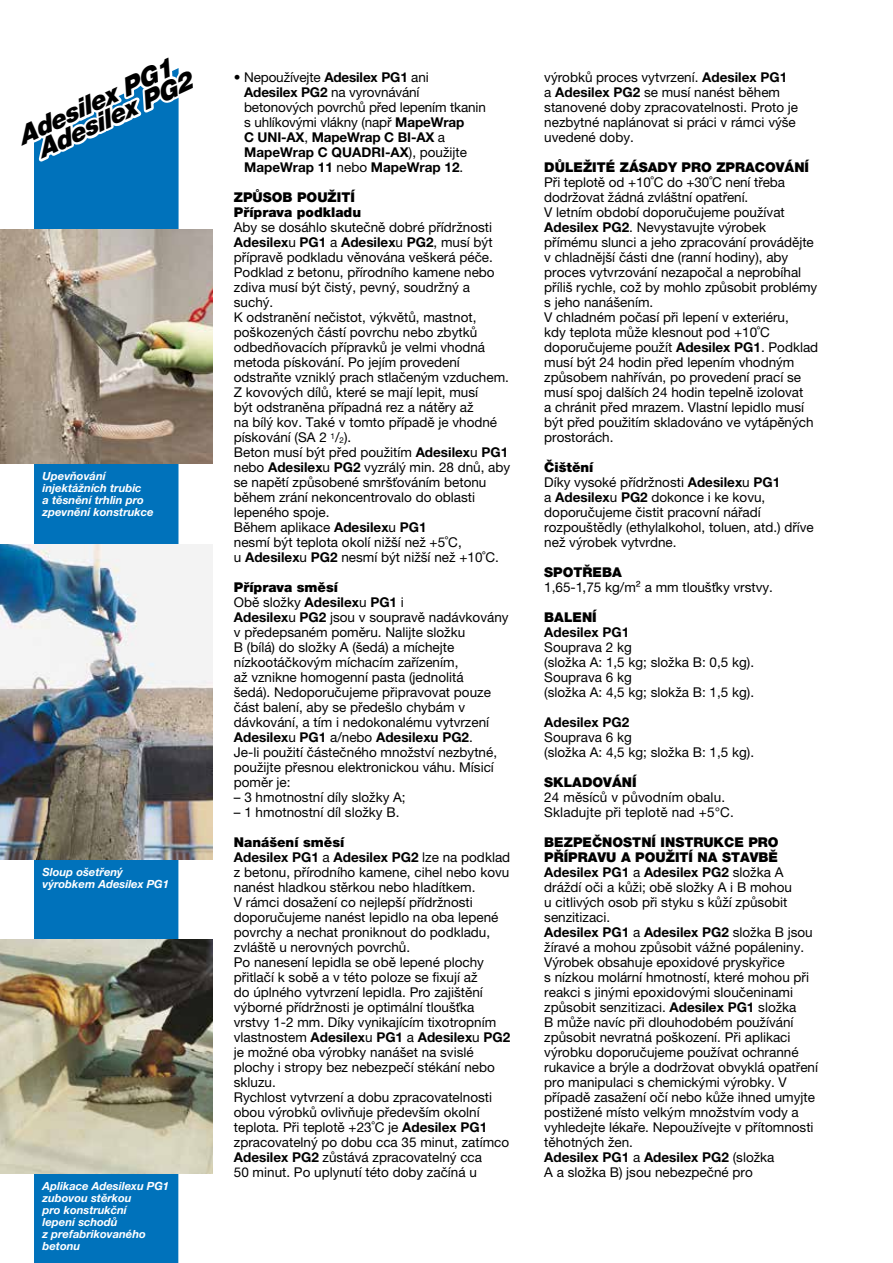
<style>
.page{position:relative;width:893px;height:1263px;background:#fff}
.page>*{position:absolute;margin:0;border:0;box-sizing:border-box;transform-origin:0 0}
.t1{font:italic 900 25.5px/20.4px "Helvetica Neue LTW1 G";color:#000;text-align:center}
.t2{font:13.5px/15px "Helvetica Neue LTW1 G";color:#000}
.t3{font:900 13.5px/15px "Helvetica Neue LTW1 G";color:#000}
.t4{font:700 13.5px "Helvetica Neue LTW1 G";color:#000}
.t5{font:italic 700 11.25px/12px "Helvetica Neue LTW1 G";color:#fff}
.s1{font-weight:700}
.s2{font-weight:900}
</style>
<div class="page">
<div style="left:34px;top:168px;width:145px;height:1095px;background:#0072bb"></div>
<img style="left:0;top:230px;width:213px;height:233px">
<img style="left:0;top:544px;width:213px;height:315px">
<img style="left:0;top:940px;width:213px;height:234px">
<svg style="left:34px;top:68px;width:145px;height:100px"></svg>
<h1 class="t1" style="left:16px;top:128px;width:182px;rotate:-25deg">Adesilex PG1<br>Adesilex PG2</h1>
<p class="t5" style="left:43px;top:470px;width:113px">Upevňování injektážních trubic<br>a těsnění trhlin pro zpevnění konstrukce</p>
<p class="t5" style="left:43px;top:865px;width:128px">Sloup ošetřený výrobkem Adesilex PG1</p>
<p class="t5" style="left:43px;top:1180px;width:128px">Aplikace Adesilexu PG1 zubovou stěrkou<br>pro konstrukční<br>lepení schodů<br>z prefabrikovaného betonu</p>
<p class="t2" style="left:244px;top:69px;width:243px;text-indent:-10px">• Nepoužívejte <span class="s1">Adesilex PG1</span> ani<br><span class="s1">Adesilex PG2</span> na vyrovnávání betonových povrchů před lepením tkanin s uhlíkovými vlákny (např <span class="s1">MapeWrap<br>C UNI-AX</span>, <span class="s1">MapeWrap C BI-AX</span> a<br><span class="s1">MapeWrap C QUADRI-AX</span>), použijte<br><span class="s1">MapeWrap 11</span> nebo <span class="s1">MapeWrap 12</span>.</p>
<p class="t3" style="left:234px;top:190px;width:129px">ZPŮSOB POUŽITÍ<br>Příprava podkladu</p>
<p class="t2" style="left:234px;top:219px;width:278px">Aby se dosáhlo skutečně dobré přídržnosti <span class="s1">Adesilex</span>u <span class="s1">PG1</span> a <span class="s1">Adesilex</span>u <span class="s1">PG2</span>, musí být přípravě podkladu věnována veškerá péče.<br>Podklad z betonu, přírodního kamene nebo zdiva musí být čistý, pevný, soudržný a suchý.<br>K odstranění nečistot, výkvětů, mastnot, poškozených částí povrchu nebo zbytků odbedňovacích přípravků je velmi vhodná metoda pískování. Po jejím provedení odstraňte vzniklý prach stlačeným vzduchem.<br>Z kovových dílů, které se mají lepit, musí<br>být odstraněna případná rez a nátěry až<br>na bílý kov. Také v tomto případě je vhodné pískování (SA 2 <sup>1</sup>/<sub>2</sub>).<br>Beton musí být před použitím <span class="s1">Adesilex</span>u <span class="s1">PG1 </span>nebo <span class="s1">Adesilex</span>u <span class="s1">PG2</span> vyzrálý min. 28 dnů, aby se napětí způsobené smršťováním betonu během zrání nekoncentrovalo do oblasti lepeného spoje.<br>Během aplikace <span class="s1">Adesilex</span>u <span class="s1">PG1<br></span>nesmí být teplota okolí nižší než +5˚C,<br>u <span class="s1">Adesilex</span>u <span class="s1">PG2</span> nesmí být nižší než +10˚C.</p>
<p class="t2" style="left:234px;top:580px;width:276px"><span class="s2">Příprava směsí<br></span>Obě složky <span class="s1">Adesilex</span>u <span class="s1">PG1</span> i<br><span class="s1">Adesilex</span>u <span class="s1">PG2</span> jsou v soupravě nadávkovány v předepsaném poměru. Nalijte složku<br>B (bílá) do složky A (šedá) a míchejte nízkootáčkovým míchacím zařízením,<br>až vznikne homogenní pasta (jednolitá<br>šedá). Nedoporučujeme připravovat pouze část balení, aby se předešlo chybám v dávkování, a tím i nedokonalému vytvrzení <span class="s1">Adesilex</span>u <span class="s1">PG1</span> a/nebo <span class="s1">Adesilexu PG2</span>.<br>Je-li použití částečného množství nezbytné, použijte přesnou elektronickou váhu. Mísicí poměr je:</p>
<p class="t2" style="left:234px;top:789px;width:173px">– 3 hmotnostní díly složky A;</p>
<p class="t2" style="left:234px;top:804px;width:167px">– 1 hmotnostní díl složky B.</p>
<p class="t2" style="left:234px;top:834px;width:278px"><span class="s2">Nanášení směsí<br></span><span class="s1">Adesilex PG1</span> a <span class="s1">Adesilex PG2</span> lze na podklad z betonu, přírodního kamene, cihel nebo kovu nanést hladkou stěrkou nebo hladítkem.<br>V rámci dosažení co nejlepší přídržnosti doporučujeme nanést lepidlo na oba lepené povrchy a nechat proniknout do podkladu, zvláště u nerovných povrchů.<br>Po nanesení lepidla se obě lepené plochy přitlačí k sobě a v této poloze se fixují až<br>do úplného vytvrzení lepidla. Pro zajištění výborné přídržnosti je optimální tloušťka vrstvy 1-2 mm. Díky vynikajícím tixotropním vlastnostem <span class="s1">Adesilex</span>u <span class="s1">PG1</span> a <span class="s1">Adesilex</span>u <span class="s1">PG2 </span>je možné oba výrobky nanášet na svislé plochy i stropy bez nebezpečí stékání nebo skluzu.<br>Rychlost vytvrzení a dobu zpracovatelnosti obou výrobků ovlivňuje především okolní teplota. Při teplotě +23˚C je <span class="s1">Adesilex PG1 </span>zpracovatelný po dobu cca 35 minut, zatímco <span class="s1">Adesilex PG2</span> zůstává zpracovatelný cca<br>50 minut. Po uplynutí této doby začíná u</p>
<p class="t2" style="left:544px;top:70px;width:255px">výrobků proces vytvrzení. <span class="s1">Adesilex PG1<br></span>a <span class="s1">Adesilex PG2</span> se musí nanést během stanovené doby zpracovatelnosti. Proto je nezbytné naplánovat si práci v rámci výše uvedené doby.</p>
<p class="t3" style="left:544px;top:160px;width:266px">DŮLEŽITÉ ZÁSADY PRO ZPRACOVÁNÍ</p>
<p class="t2" style="left:544px;top:175px;width:276px">Při teplotě od +10˚C do +30˚C není třeba dodržovat žádná zvláštní opatření.<br>V letním období doporučujeme používat <span class="s1">Adesilex PG2</span>. Nevystavujte výrobek přímému slunci a jeho zpracování provádějte v chladnější části dne (ranní hodiny), aby proces vytvrzování nezapočal a neprobíhal příliš rychle, což by mohlo způsobit problémy s jeho nanášením.<br>V chladném počasí při lepení v exteriéru,<br>kdy teplota může klesnout pod +10˚C doporučujeme použít <span class="s1">Adesilex PG1</span>. Podklad musí být 24 hodin před lepením vhodným způsobem nahříván, po provedení prací se musí spoj dalších 24 hodin tepelně izolovat<br>a chránit před mrazem. Vlastní lepidlo musí být před použitím skladováno ve vytápěných prostorách.</p>
<p class="t2" style="left:544px;top:459px;width:271px"><span class="s2">Čištění<br></span>Díky vysoké přídržnosti <span class="s1">Adesilex</span>u <span class="s1">PG1<br></span>a <span class="s1">Adesilex</span>u <span class="s1">PG2</span> dokonce i ke kovu, doporučujeme čistit pracovní nářadí rozpouštědly (ethylalkohol, toluen, atd.) dříve než výrobek vytvrdne.</p>
<p class="t3" style="left:544px;top:565px;width:79px">SPOTŘEBA</p>
<p class="t2" style="left:544px;top:579px;width:230px">1,65-1,75 kg/m² a mm tloušťky vrstvy.</p>
<p class="t3" style="left:544px;top:610px;width:54px">BALENÍ</p>
<p class="t4" style="left:544px;top:624px;width:86px">Adesilex PG1</p>
<p class="t2" style="left:544px;top:639px;width:211px">Souprava 2 kg<br>(složka A: 1,5 kg; složka B: 0,5 kg).<br>Souprava 6 kg<br>(složka A: 4,5 kg; slokža B: 1,5 kg).</p>
<p class="t4" style="left:544px;top:714px;width:86px">Adesilex PG2</p>
<p class="t2" style="left:544px;top:729px;width:211px">Souprava 6 kg<br>(složka A: 4,5 kg; složka B: 1,5 kg).</p>
<p class="t3" style="left:544px;top:775px;width:94px">SKLADOVÁNÍ</p>
<p class="t2" style="left:544px;top:789px;width:191px">24 měsíců v původním obalu.<br>Skladujte při teplotě nad +5°C.</p>
<p class="t2" style="left:544px;top:834px;width:275px"><span class="s2">BEZPEČNOSTNÍ INSTRUKCE PRO PŘÍPRAVU A POUŽITÍ NA STAVBĚ </span><span class="s1">Adesilex PG1</span> a <span class="s1">Adesilex PG2</span> složka A dráždí oči a kůži; obě složky A i B mohou<br>u citlivých osob při styku s kůží způsobit senzitizaci.<br><span class="s1">Adesilex PG1</span> a <span class="s1">Adesilex PG2</span> složka B jsou žíravé a mohou způsobit vážné popáleniny.<br>Výrobek obsahuje epoxidové pryskyřice<br>s nízkou molární hmotností, které mohou při reakci s jinými epoxidovými sloučeninami způsobit senzitizaci. <span class="s1">Adesilex PG1</span> složka<br>B může navíc při dlouhodobém používání způsobit nevratná poškození. Při aplikaci výrobku doporučujeme používat ochranné rukavice a brýle a dodržovat obvyklá opatření pro manipulaci s chemickými výrobky. V případě zasažení očí nebo kůže ihned umyjte postižené místo velkým množstvím vody a vyhledejte lékaře. Nepoužívejte v přítomnosti těhotných žen.<br><span class="s1">Adesilex PG1</span> a <span class="s1">Adesilex PG2</span> (složka<br>A a složka B) jsou nebezpečné pro</p>
</div>
